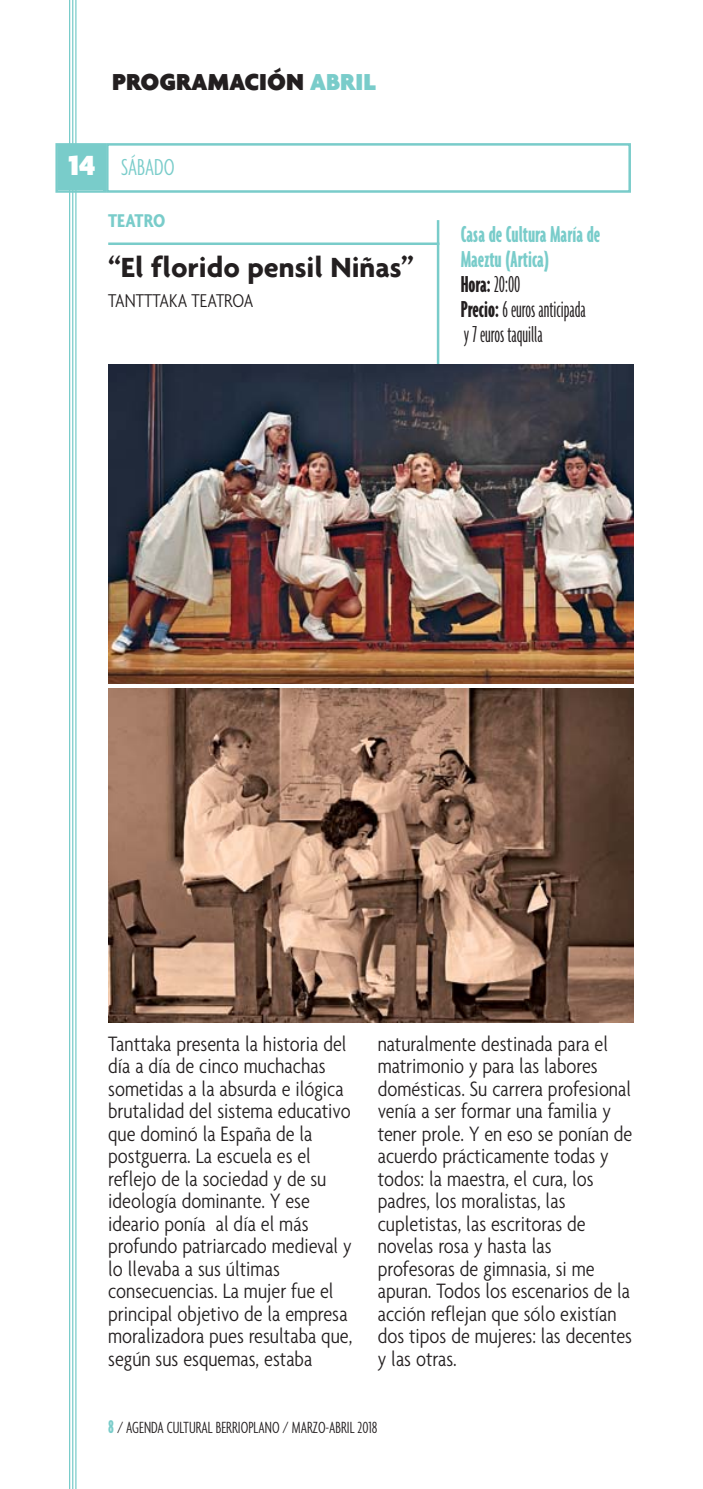
<style>
.page{position:relative;width:703px;height:1489px;background:#fff}
.page>*{position:absolute;margin:0;border:0;box-sizing:border-box;transform-origin:0 0}
.t1{font:700 30px "Agenda";color:#231f20}
.t2{font:300 ultra-condensed 25px/25px "Agenda";color:#231f20}
.t3{font:900 25px "Agenda";color:#231f20}
.t4{font:300 extra-condensed 25px "Agenda";color:#79ccca}
.t5{font:300 condensed 22.5px/22.5px "Agenda";color:#231f20}
.t6{font:300 condensed 20px "Agenda";color:#231f20}
.t7{font:700 condensed 20px "Agenda";color:#79ccca}
.t8{font:300 extra-condensed 17.5px "Agenda";color:#231f20}
.s1{color:#79ccca}
.s2{font-weight:900;font-stretch:normal;font-size:30px;color:#fff}
.s3{font-weight:700;color:#79ccca}
.s4{font-weight:700}
.s5{font-weight:700;font-stretch:ultra-condensed;font-size:20px;color:#79ccca}
</style>
<div class="page">
<hr style="left:69px;top:0;width:1px;height:1489px;background:#79ccca">
<hr style="left:72px;top:0;width:1px;height:1489px;background:#79ccca">
<hr style="left:75px;top:0;width:1px;height:1489px;background:#79ccca">
<hr style="left:436px;top:220px;width:3px;height:438px;background:#79ccca">
<div style="left:58px;top:146px;width:45px;height:44px;background:#79ccca"></div>
<div style="left:55px;top:143px;width:51px;height:50px;border:2px solid #79ccca"></div>
<div style="left:106px;top:143px;width:524px;height:50px;border:2px solid #79ccca"></div>
<hr style="left:108px;top:242px;width:331px;height:3px;background:#79ccca">
<img style="left:108px;top:364px;width:525px;height:319px">
<img style="left:108px;top:688px;width:525px;height:334px">
<p class="t3" style="left:112px;top:72px;width:265px">PROGRAMACIÓN <span class="s1">ABRIL</span></p>
<p class="t4" style="left:68px;top:159px;width:108px"><span class="s2">14</span> SÁBADO</p>
<p class="t7" style="left:108px;top:214px;width:59px">TEATRO</p>
<h1 class="t1" style="left:108px;top:255px;width:307px">“El florido pensil Niñas”</h1>
<p class="t6" style="left:108px;top:293px;width:147px">TANTTTAKA TEATROA</p>
<p class="t2" style="left:460px;top:223px;width:141px"><span class="s3">Casa de Cultura María de<br>Maeztu (Artica)<br></span><span class="s4">Hora:</span> 20:00<br><span class="s4">Precio:</span> 6 euros anticipada<br>y 7 euros taquilla</p>
<p class="t5" style="left:108px;top:1034px;width:245px">Tanttaka presenta la historia del día a día de cinco muchachas sometidas a la absurda e ilógica brutalidad del sistema educativo que dominó la España de la postguerra. La escuela es el reflejo de la sociedad y de su ideología dominante. Y ese ideario ponía al día el más profundo patriarcado medieval y lo llevaba a sus últimas consecuencias. La mujer fue el principal objetivo de la empresa moralizadora pues resultaba que, según sus esquemas, estaba</p>
<p class="t5" style="left:377px;top:1034px;width:256px">naturalmente destinada para el matrimonio y para las labores domésticas. Su carrera profesional venía a ser formar una familia y tener prole. Y en eso se ponían de acuerdo prácticamente todas y todos: la maestra, el cura, los padres, los moralistas, las cupletistas, las escritoras de novelas rosa y hasta las profesoras de gimnasia, si me apuran. Todos los escenarios de la acción reflejan que sólo existían dos tipos de mujeres: las decentes y las otras.</p>
<p class="t8" style="left:108px;top:1421px;width:271px"><span class="s5">8</span> / AGENDA CULTURAL BERRIOPLANO / MARZO-ABRIL 2018</p>
</div>
